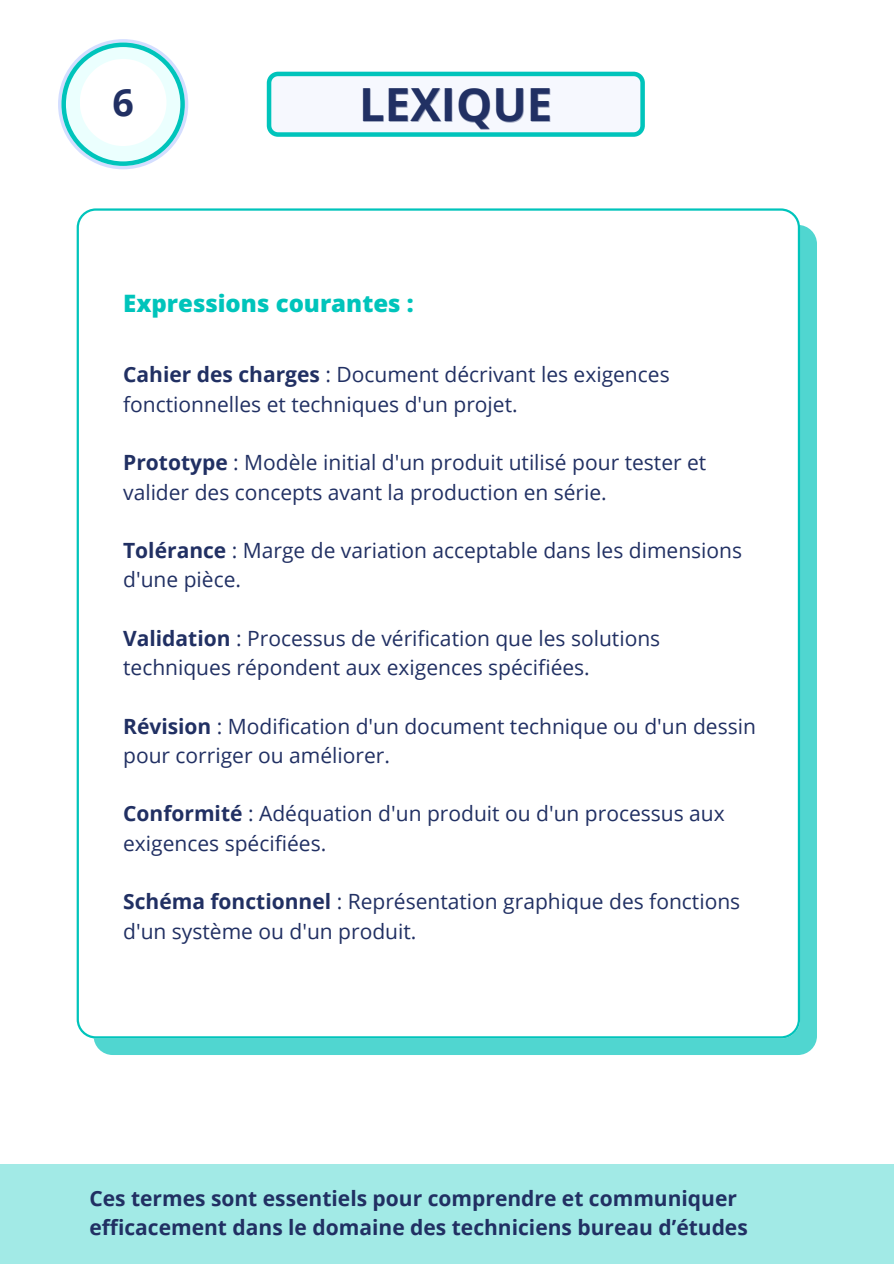
<style>
.page{position:relative;width:894px;height:1264px;background:#fff}
.page>*{position:absolute;margin:0;border:0;box-sizing:border-box;transform-origin:0 0}
.t1{font:700 45.6px "Open Sans";color:#213063}
.t2{font:700 37.5px "Open Sans";color:#213063}
.t3{font:800 24px "Open Sans";color:#00c4bb}
.t4{font:21px/29.2px "Open Sans";color:#213063}
.t5{font:700 21px/29.2px "Open Sans";color:#213063}
.s1{font-weight:700}
</style>
<div class="page">
<div style="left:0;top:1164px;width:893px;height:99px;background:#a2eae6"></div>
<div style="left:58px;top:39px;width:130px;height:130px;background:#d4deff;border-radius:50%"></div>
<svg style="left:61px;top:43px;width:124px;height:123px"></svg>
<div style="left:80px;top:59px;width:86px;height:87px;background:#fff;border-radius:50%"></div>
<svg style="left:267px;top:72px;width:377px;height:65px"></svg>
<div style="left:93px;top:225px;width:723px;height:830px;background:#50d6d0;border-radius:19px"></div>
<div style="left:77px;top:208px;width:722px;height:830px;background:#fff"></div>
<p class="t2" style="left:112px;top:76px;width:23px">6</p>
<h1 class="t1" style="left:359px;top:72px;width:195px">LEXIQUE</h1>
<h2 class="t3" style="left:123px;top:286px;width:292px">Expressions courantes :</h2>
<p class="t4" style="left:123px;top:360px;width:548px"><span class="s1">Cahier des charges</span> : Document décrivant les exigences fonctionnelles et techniques d'un projet.</p>
<p class="t4" style="left:123px;top:447px;width:584px"><span class="s1">Prototype</span> : Modèle initial d'un produit utilisé pour tester et valider des concepts avant la production en série.</p>
<p class="t4" style="left:123px;top:535px;width:620px"><span class="s1">Tolérance</span> : Marge de variation acceptable dans les dimensions d'une pièce.</p>
<p class="t4" style="left:123px;top:623px;width:538px"><span class="s1">Validation</span> : Processus de vérification que les solutions techniques répondent aux exigences spécifiées.</p>
<p class="t4" style="left:123px;top:711px;width:634px"><span class="s1">Révision</span> : Modification d'un document technique ou d'un dessin pour corriger ou améliorer.</p>
<p class="t4" style="left:123px;top:798px;width:603px"><span class="s1">Conformité</span> : Adéquation d'un produit ou d'un processus aux exigences spécifiées.</p>
<p class="t4" style="left:123px;top:886px;width:618px"><span class="s1">Schéma fonctionnel</span> : Représentation graphique des fonctions d'un système ou d'un produit.</p>
<h3 class="t5" style="left:89px;top:1183px;width:659px">Ces termes sont essentiels pour comprendre et communiquer efficacement dans le domaine des techniciens bureau d’études</h3>
</div>
